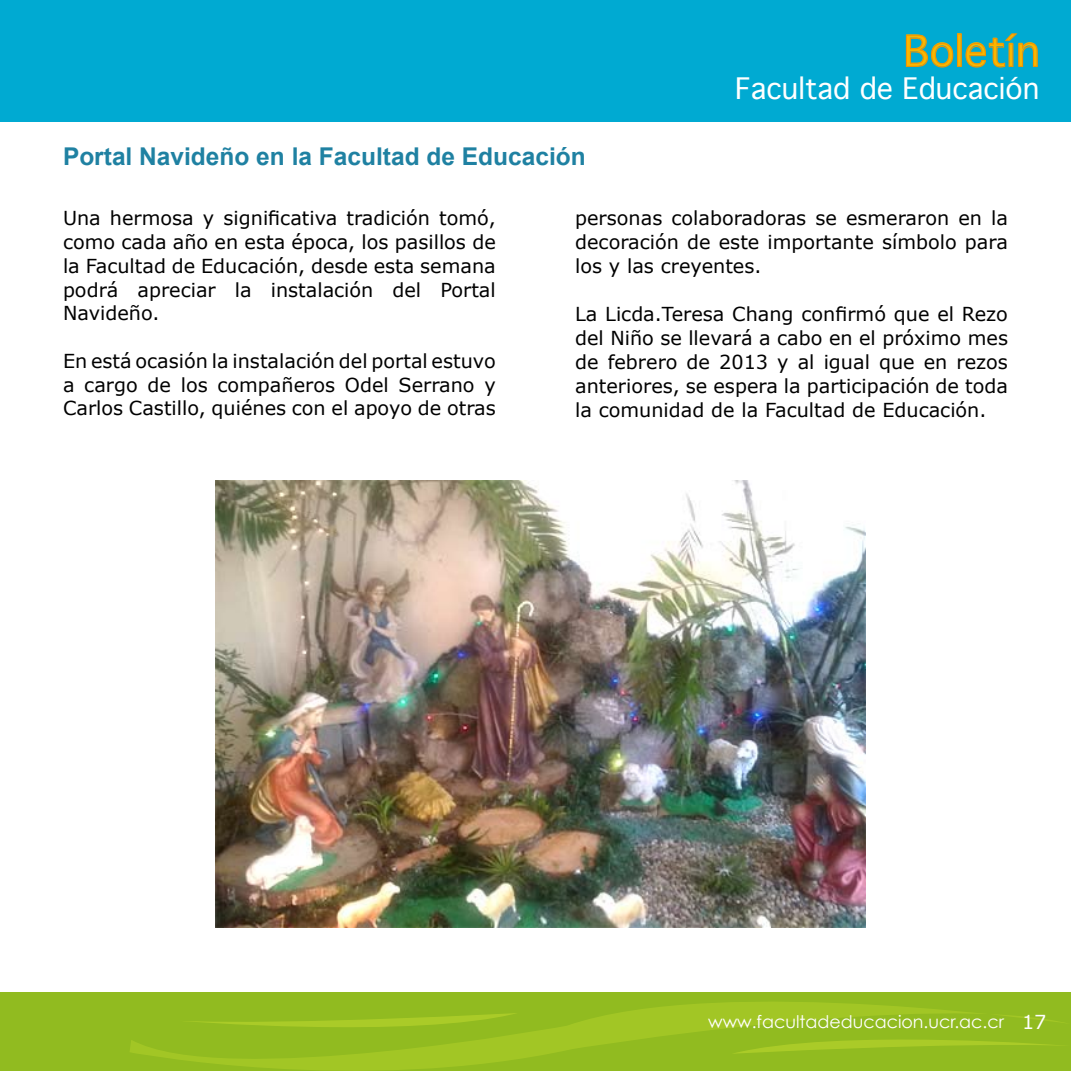
<style>
.page{position:relative;width:1071px;height:1071px;background:#fff}
.page>*{position:absolute;margin:0;border:0;box-sizing:border-box;transform-origin:0 0}
.t1{font:41.12px "Geneva";color:#fab700}
.t2{font:28.35px "Geneva";color:#fff}
.t3{font:700 24.5px "Arial";color:#1f81a2}
.t4{font:19.25px/23.8px "Verdana";color:#000;text-align:justify}
.t5{font:19.25px "Verdana";color:#fff}
.t6{font:17.5px "Century Gothic";color:#fff}
</style>
<div class="page">
<div style="left:0;top:0;width:1071px;height:121px;background:#00aad2"></div>
<div style="left:0;top:993px;width:1071px;height:78px;background:#91bb20"></div>
<svg style="left:130px;top:1002px;width:933px;height:69px"></svg>
<svg style="left:732px;top:1040px;width:331px;height:14px"></svg>
<svg style="left:178px;top:1013px;width:340px;height:14px"></svg>
<svg style="left:905px;top:34px;width:49px;height:34px"></svg>
<div style="left:957px;top:33px;width:5px;height:34px;border:1px solid #f29400"></div>
<svg style="left:965px;top:33px;width:73px;height:35px"></svg>
<img style="left:215px;top:481px;width:650px;height:446px">
<h1 class="t1" style="left:904px;top:25px;width:138px">Boletín</h1>
<p class="t3" style="left:63px;top:143px;width:524px">Portal Navideño en la Facultad de Educación</p>
<h2 class="t2" style="left:735px;top:70px;width:306px">Facultad de Educación</h2>
<p class="t4" style="left:63px;top:206px;width:434px">Una hermosa y significativa tradición tomó, como cada año en esta época, los pasillos de la Facultad de Educación, desde esta semana podrá apreciar la instalación del Portal Navideño.</p>
<p class="t4" style="left:63px;top:348px;width:434px">En está ocasión la instalación del portal estuvo a cargo de los compañeros Odel Serrano y Carlos Castillo, quiénes con el apoyo de otras</p>
<p class="t4" style="left:575px;top:205px;width:434px">personas colaboradoras se esmeraron en la decoración de este importante símbolo para los y las creyentes.</p>
<p class="t4" style="left:575px;top:301px;width:434px">La Licda.Teresa Chang confirmó que el Rezo del Niño se llevará a cabo en el próximo mes de febrero de 2013 y al igual que en rezos anteriores, se espera la participación de toda la comunidad de la Facultad de Educación.</p>
<p class="t6" style="left:708px;top:1011px;width:297px">www.facultadeducacion.ucr.ac.cr</p>
<p class="t5" style="left:1022px;top:1010px;width:26px">17</p>
</div>
